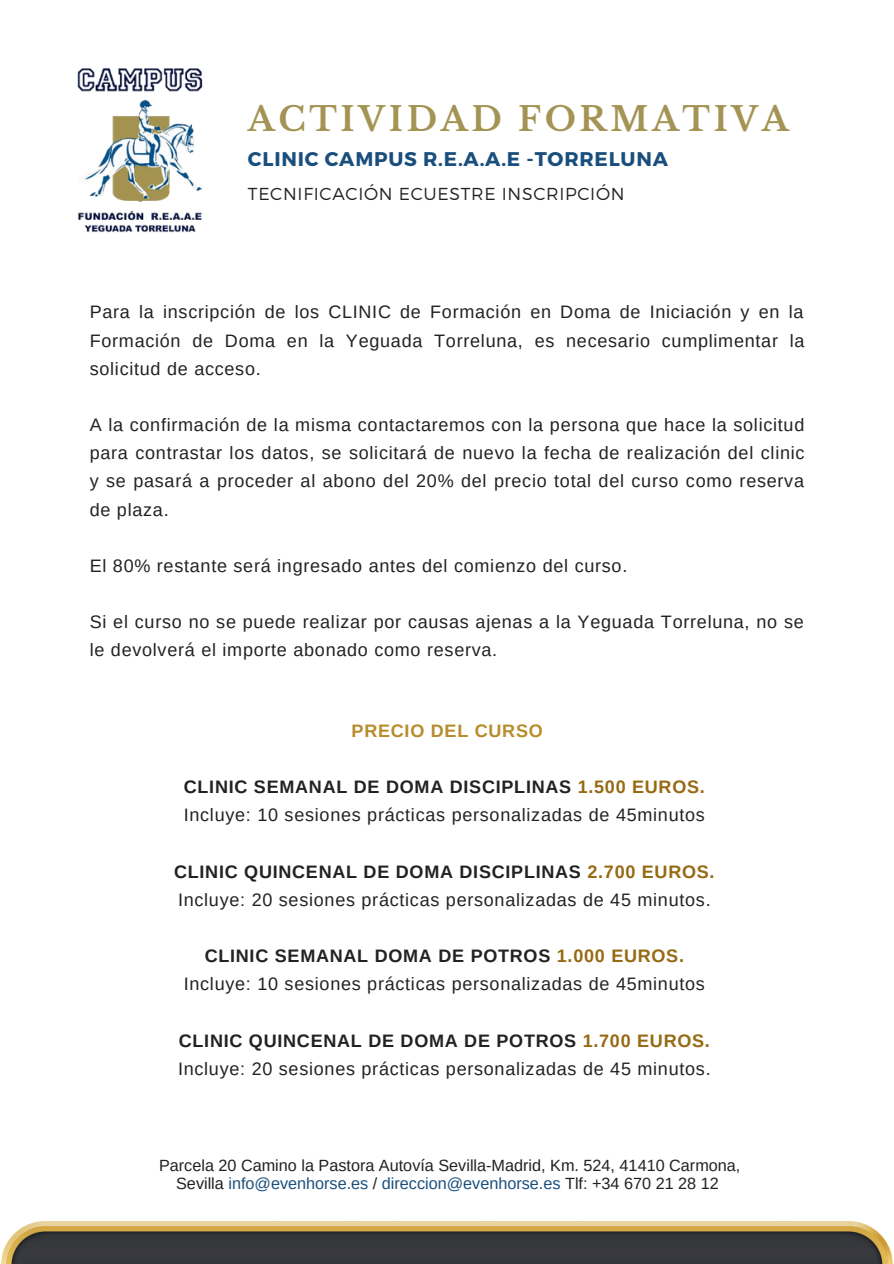
<style>
.page{position:relative;width:894px;height:1264px;background:#fff}
.page>*{position:absolute;margin:0;border:0;box-sizing:border-box;transform-origin:0 0}
.t1{font:700 33.15px "Libre Baskerville";letter-spacing:.11em;color:#a49454}
.t2{font:700 19.8px "Montserrat";letter-spacing:.04em;color:#1a4f7d}
.t3{font:18px/28.2px "Arimo";letter-spacing:.04em;color:#222}
.t4{font:700 18px "Arimo";letter-spacing:.04em;color:#b78c2c}
.t5{font:300 17.25px "Montserrat";letter-spacing:.04em;color:#222}
.t6{font:16.2px/18px "Arimo";color:#202124;text-align:center}
.s1{font-weight:700}
.s2{font-weight:700;color:#966a12}
.s3{color:#1a4f7d}
</style>
<div class="page">
<img style="left:1px;top:1221px;width:891px;height:42px">
<img style="left:77px;top:68px;width:126px;height:165px">
<h1 class="t1" style="left:248px;top:99px;width:542px">ACTIVIDAD FORMATIVA</h1>
<p class="t2" style="left:248px;top:146px;width:421px">CLINIC CAMPUS R.E.A.A.E -TORRELUNA</p>
<p class="t5" style="left:248px;top:182px;width:378px">TECNIFICACIÓN ECUESTRE INSCRIPCIÓN</p>
<p class="t3" style="left:90px;top:298px;width:716px;text-align:justify">Para la inscripción de los CLINIC de Formación en Doma de Iniciación y en la Formación de Doma en la Yeguada Torreluna, es necesario cumplimentar la solicitud de acceso.</p>
<p class="t3" style="left:90px;top:410px;width:716px;text-align:justify">A la confirmación de la misma contactaremos con la persona que hace la solicitud para contrastar los datos, se solicitará de nuevo la fecha de realización del clinic y se pasará a proceder al abono del 20% del precio total del curso como reserva de plaza.</p>
<p class="t3" style="left:90px;top:551px;width:539px">El 80% restante será ingresado antes del comienzo del curso.</p>
<p class="t3" style="left:90px;top:608px;width:715px">Si el curso no se puede realizar por causas ajenas a la Yeguada Torreluna, no se le devolverá el importe abonado como reserva.</p>
<p class="t4" style="left:351px;top:720px;width:192px">PRECIO DEL CURSO</p>
<p class="t3" style="left:184px;top:772px;width:522px"><span class="s1">CLINIC SEMANAL DE DOMA DISCIPLINAS</span> <span class="s2">1.500 EUROS.<br></span>Incluye: 10 sesiones prácticas personalizadas de 45minutos</p>
<p class="t3" style="left:174px;top:857px;width:542px"><span class="s1">CLINIC QUINCENAL DE DOMA DISCIPLINAS</span> <span class="s2">2.700 EUROS.<br></span>Incluye: 20 sesiones prácticas personalizadas de 45 minutos.</p>
<p class="t3" style="left:184px;top:941px;width:522px;text-align:center"><span class="s1">CLINIC SEMANAL DOMA DE POTROS</span> <span class="s2">1.000 EUROS.<br></span>Incluye: 10 sesiones prácticas personalizadas de 45minutos</p>
<p class="t3" style="left:178px;top:1026px;width:534px"><span class="s1">CLINIC QUINCENAL DE DOMA DE POTROS</span> <span class="s2">1.700 EUROS.<br></span>Incluye: 20 sesiones prácticas personalizadas de 45 minutos.</p>
<p class="t6" style="left:159px;top:1156px;width:582px">Parcela 20 Camino la Pastora Autovía Sevilla-Madrid, Km. 524, 41410 Carmona,<br>Sevilla <span class="s3">info@evenhorse.es</span> / <span class="s3">direccion@evenhorse.es</span> Tlf: +34 670 21 28 12</p>
</div>
